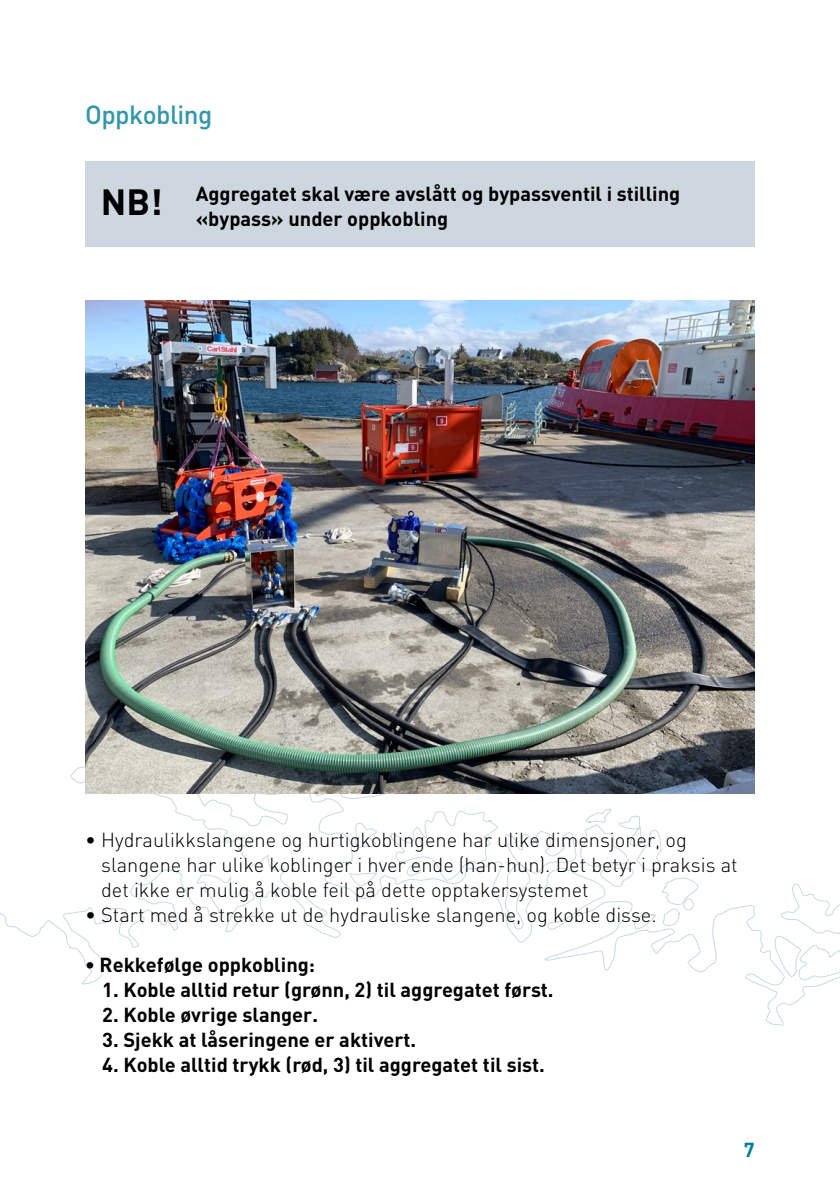
<style>
.page{position:relative;width:840px;height:1191px;background:#fff}
.page>*{position:absolute;margin:0;border:0;box-sizing:border-box;transform-origin:0 0}
.brød{font:700 36px "DIN";color:#000}
.tittel_kursiv_NY{font:500 26px "DIN";letter-spacing:-.02em;color:#3397ab}
.brød-2{font:700 20px/25px "DIN";color:#000}
.brød-3{font:300 20px/25px "DIN";color:#000}
.t1{font:700 20px "DIN";color:#007d96}
</style>
<div class="page">
<svg style="left:0;top:759px;width:839px;height:267px"></svg>
<div style="left:85px;top:162px;width:669px;height:85px;background:#ced6e0"></div>
<img style="left:85px;top:300px;width:669px;height:493px">
<p class="tittel_kursiv_NY" style="left:85px;top:98px;width:129px">Oppkobling</p>
<p class="brød" style="left:101px;top:178px;width:63px">NB!</p>
<p class="brød-2" style="left:195px;top:180px;width:486px">Aggregatet skal være avslått og bypassventil i stilling «bypass» under oppkobling</p>
<p class="brød-3" style="left:101px;top:827px;width:637px;text-indent:-16px">• Hydraulikkslangene og hurtigkoblingene har ulike dimensjoner, og slangene har ulike koblinger i hver ende (han-hun). Det betyr i praksis at det ikke er mulig å koble feil på dette opptakersystemet</p>
<p class="brød-3" style="left:85px;top:902px;width:572px">• Start med å strekke ut de hydrauliske slangene, og koble disse.</p>
<p class="brød-2" style="left:85px;top:951px;width:231px">• Rekkefølge oppkobling:</p>
<p class="brød-2" style="left:102px;top:976px;width:452px">1. Koble alltid retur (grønn, 2) til aggregatet først.</p>
<p class="brød-2" style="left:102px;top:1001px;width:217px">2. Koble øvrige slanger.</p>
<p class="brød-2" style="left:102px;top:1026px;width:315px">3. Sjekk at låseringene er aktivert.</p>
<p class="brød-2" style="left:102px;top:1051px;width:444px">4. Koble alltid trykk (rød, 3) til aggregatet til sist.</p>
<p class="t1" style="left:743px;top:1136px;width:12px">7</p>
</div>
